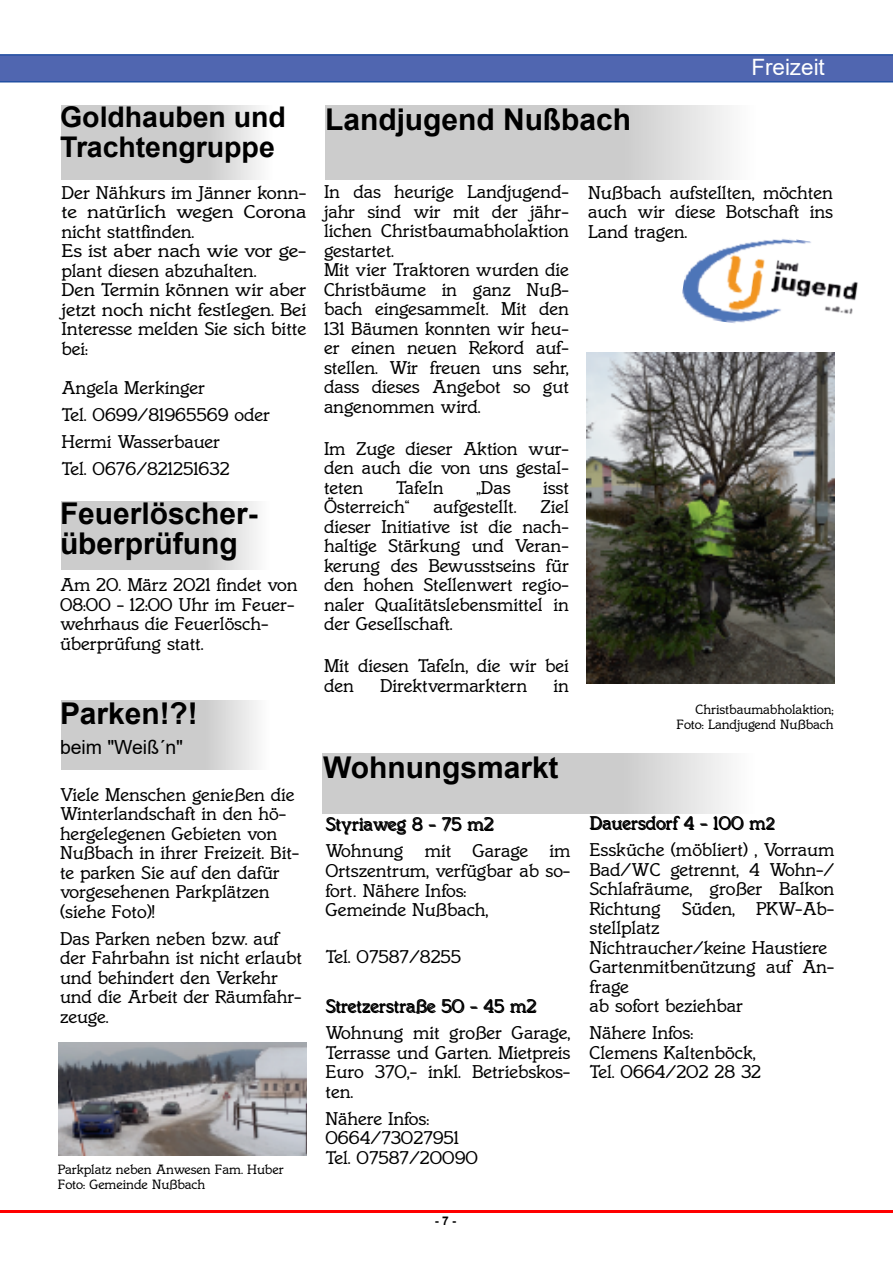
<style>
.page{position:relative;width:893px;height:1263px;background:#fff}
.page>*{position:absolute;margin:0;border:0;box-sizing:border-box;transform-origin:0 0}
.t1{font:700 30px/30px "Arial";color:#000}
.t2{font:700 28.5px/30px "Arial";color:#000}
.t3{font:22.5px "Arial";letter-spacing:-.005em;color:#fff}
.t4{font:19.5px "Arial";letter-spacing:-.005em;color:#000}
.t5{font:16.5px/19.5px "Italia";letter-spacing:-.005em;color:#000}
.t6{font:12px/15px "Italia";letter-spacing:-.005em;color:#000;text-align:right}
.t7{font:700 12px "Arial";color:#000}
.s1{font-family:"Arial"}
</style>
<div class="page">
<hr style="left:0;top:1211px;width:893px;height:2px;background:#f00">
<svg style="left:0;top:54px;width:893px;height:29px;background:#4e66b0"></svg>
<svg style="left:322px;top:753px;width:407px;height:60px;background:#d1d1d1"></svg>
<svg style="left:61px;top:700px;width:196px;height:69px;background:#d1d1d1"></svg>
<svg style="left:61px;top:105px;width:199px;height:75px;background:#d1d1d1"></svg>
<svg style="left:61px;top:501px;width:196px;height:69px;background:#d1d1d1"></svg>
<svg style="left:325px;top:105px;width:405px;height:75px;background:#d1d1d1"></svg>
<img style="left:682px;top:239px;width:176px;height:84px">
<img style="left:586px;top:352px;width:248px;height:332px">
<img style="left:59px;top:1042px;width:248px;height:113px">
<h2 class="t2" style="left:60px;top:102px;width:227px">Goldhauben und<br>Trachtengruppe</h2>
<p class="t5" style="left:62px;top:183px;width:247px">Der Nähkurs im Jänner konn&shy;te natürlich wegen Corona nicht stattfinden.<br>Es ist aber nach wie vor ge&shy;plant diesen abzuhalten.<br>Den Termin können wir aber jetzt noch nicht festlegen. Bei<br>Interesse melden Sie sich bitte bei:</p>
<p class="t5" style="left:62px;top:374px;width:210px;line-height:27px">Angela Merkinger<br>Tel. 0699/81965569 oder<br>Hermi Wasserbauer<br>Tel. 0676/821251632</p>
<h1 class="t1" style="left:60px;top:499px;width:199px">Feuerlöscher&shy;überprüfung</h1>
<p class="t5" style="left:60px;top:575px;width:239px">Am 20. März 2021 findet von<br>08:00 - 12:00 Uhr im Feuer&shy;wehrhaus die Feuerlösch&shy;überprüfung statt.</p>
<h1 class="t1" style="left:60px;top:698px;width:139px">Parken!?!</h1>
<p class="t4" style="left:60px;top:736px;width:125px">beim "Weiß´n"</p>
<p class="t5" style="left:60px;top:785px;width:241px">Viele Menschen genießen die<br>Winterlandschaft in den hö&shy;hergelegenen Gebieten von<br>Nußbach in ihrer Freizeit. Bit&shy;te parken Sie auf den dafür vorgesehenen Parkplätzen (siehe Foto)!</p>
<p class="t5" style="left:60px;top:929px;width:243px">Das Parken neben bzw. auf der Fahrbahn ist nicht erlaubt und behindert den Verkehr und die Arbeit der Räumfahr&shy;zeuge.</p>
<p class="t6" style="left:58px;top:1162px;width:227px;text-align:left">Parkplatz neben Anwesen Fam. Huber<br>Foto: Gemeinde Nußbach</p>
<h1 class="t1" style="left:325px;top:105px;width:307px">Landjugend Nußbach</h1>
<h3 class="t3" style="left:752px;top:54px;width:75px">Freizeit</h3>
<p class="t5" style="left:324px;top:182px;width:247px">In das heurige Landjugend&shy;jahr sind wir mit der jähr&shy;lichen Christbaumabholaktion gestartet.<br>Mit vier Traktoren wurden die<br>Christbäume in ganz Nuß&shy;bach eingesammelt. Mit den<br>131 Bäumen konnten wir heu&shy;er einen neuen Rekord auf&shy;stellen. Wir freuen uns sehr, dass dieses Angebot so gut angenommen wird.</p>
<p class="t5" style="left:324px;top:439px;width:246px;text-align:justify">Im Zuge dieser Aktion wur&shy;den auch die von uns gestal&shy;teten</p>
<p class="t5" style="left:396px;top:478px;width:49px">Tafeln</p>
<p class="t5" style="left:476px;top:478px;width:36px">„Das</p>
<p class="t5" style="left:543px;top:478px;width:27px">isst</p>
<p class="t5" style="left:324px;top:497px;width:87px">Österreich“</p>
<p class="t5" style="left:433px;top:497px;width:85px">aufgestellt.</p>
<p class="t5" style="left:324px;top:497px;width:246px;text-align:justify;text-indent:216px">Ziel dieser Initiative ist die nach&shy;haltige Stärkung und Veran&shy;kerung des Bewusstseins für den hohen Stellenwert regio&shy;naler Qualitätslebensmittel in der Gesellschaft.</p>
<p class="t5" style="left:324px;top:656px;width:246px">Mit diesen Tafeln, die wir bei den</p>
<p class="t5" style="left:380px;top:676px;width:149px">Direktvermarktern</p>
<p class="t5" style="left:553px;top:676px;width:17px">in</p>
<h1 class="t1" style="left:323px;top:753px;width:237px">Wohnungsmarkt</h1>
<p class="t5" style="left:326px;top:812px;width:170px;line-height:26.2px">Styriaweg 8 - 75 m2<br>Wohnung</p>
<p class="t5" style="left:425px;top:841px;width:28px">mit</p>
<p class="t5" style="left:472px;top:841px;width:57px">Garage</p>
<p class="t5" style="left:326px;top:841px;width:246px;text-indent:224px">im<br>Ortszentrum, verfügbar ab so&shy;fort<span class="s1">.</span> Nähere Infos:<br>Gemeinde Nußbach,</p>
<p class="t5" style="left:326px;top:946px;width:137px">Tel. 07587/8255</p>
<p class="t5" style="left:326px;top:993px;width:246px;line-height:26.1px">Stretzerstraße 50 - 45 m2<br>Wohnung mit großer Garage,</p>
<p class="t5" style="left:326px;top:1042px;width:246px;text-align:justify">Terrasse und Garten. Mietpreis Euro 370,- inkl. Betriebskos&shy;ten.</p>
<p class="t5" style="left:326px;top:1108px;width:154px">Nähere Infos:<br>0664/73027951<br>Tel. 07587/20090</p>
<p class="t5" style="left:588px;top:183px;width:246px;text-align:justify">Nußbach aufstellten, möchten auch wir diese Botschaft ins Land tragen.</p>
<p class="t6" style="left:676px;top:702px;width:159px">Christbaumabholaktion;<br>Foto: Landjugend Nußbach</p>
<p class="t5" style="left:590px;top:811px;width:246px;line-height:26.1px">Dauersdorf 4 - 100 m<span class="s1">2<br></span>Essküche (möbliert) , Vorraum</p>
<p class="t5" style="left:590px;top:860px;width:246px;text-align:justify">Bad/WC getrennt, 4 Wohn-/ Schlafräume, großer Balkon Richtung</p>
<p class="t5" style="left:682px;top:899px;width:55px">Süden,</p>
<p class="t5" style="left:756px;top:899px;width:80px">PKW-Ab-</p>
<p class="t5" style="left:590px;top:918px;width:246px">stellplatz<br>Nichtraucher/keine Haustiere<br>Gartenmitbenützung auf An&shy;frage<br>ab sofort beziehbar</p>
<p class="t5" style="left:590px;top:1023px;width:173px">Nähere Infos:<br>Clemens Kaltenböck,<br>Tel. 0664/202 28 32</p>
<p class="t7" style="left:435px;top:1214px;width:23px">-7-</p>
</div>
